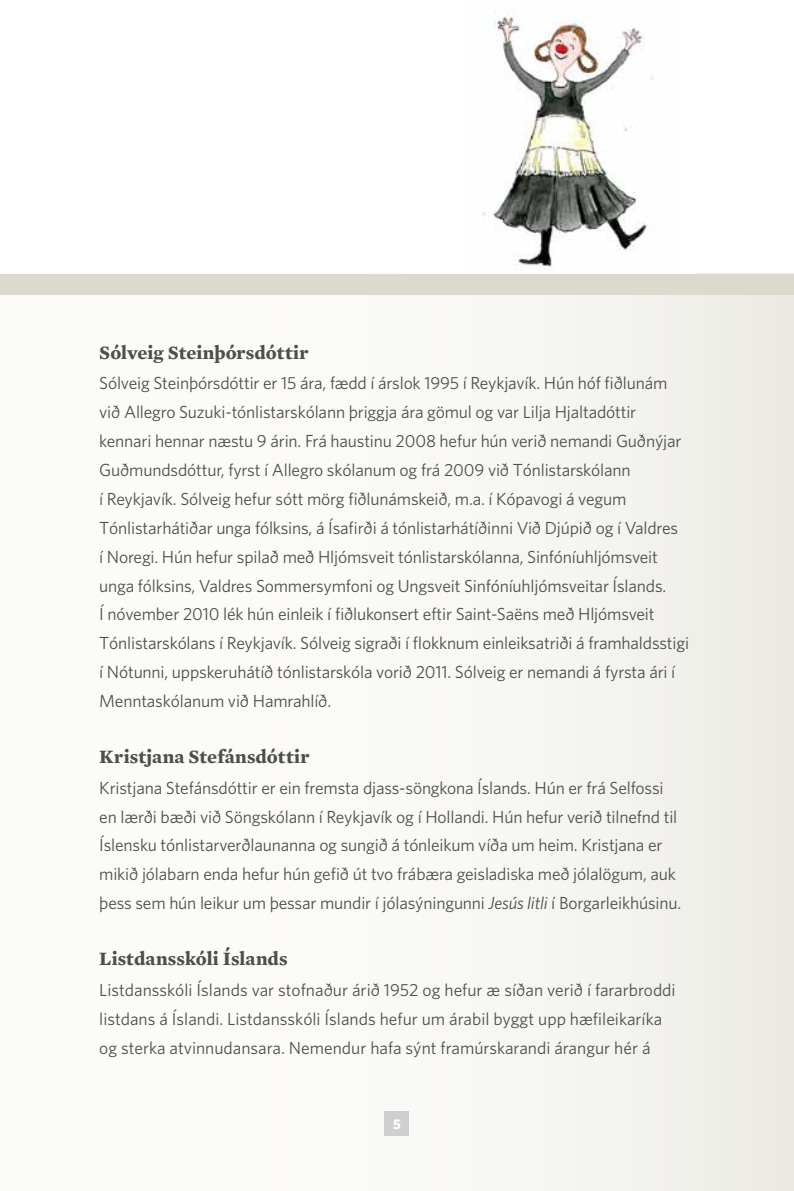
<style>
.page{position:relative;width:794px;height:1191px;background:#fff}
.page>*{position:absolute;margin:0;border:0;box-sizing:border-box;transform-origin:0 0}
.t1{font:700 19.25px "Mercury Text G2";letter-spacing:.005em;color:#4e4e4d}
.t2{font:17.5px/28.9px "Whitney";letter-spacing:-.01em;color:#4e4e4d}
.t3{font:700 14px "Whitney";color:#fff}
.s1{font-style:italic}
</style>
<div class="page">
<div style="left:0;top:274px;width:794px;height:917px;background:linear-gradient(to right,#fff,#f0efea)"></div>
<div style="left:384px;top:1111px;width:25px;height:25px;background:#cfcfcf"></div>
<div style="left:0;top:274px;width:794px;height:21px;background:#dcd9cd"></div>
<img style="left:482px;top:10px;width:172px;height:259px">
<p class="t1" style="left:99px;top:340px;width:211px">Sólveig Steinþórsdóttir</p>
<p class="t2" style="left:99px;top:368px;width:591px">Sólveig Steinþórsdóttir er 15 ára, fædd í árslok 1995 í Reykjavík. Hún hóf fiðlunám við Allegro Suzuki-tónlistarskólann þriggja ára gömul og var Lilja Hjaltadóttir kennari hennar næstu 9 árin. Frá haustinu 2008 hefur hún verið nemandi Guðnýjar Guðmundsdóttur, fyrst í Allegro skólanum og frá 2009 við Tónlistarskólann<br>í Reykjavík. Sólveig hefur sótt mörg fiðlunámskeið, m.a. í Kópavogi á vegum Tónlistarhátiðar unga fólksins, á Ísafirði á tónlistarhátíðinni Við Djúpið og í Valdres<br>í Noregi. Hún hefur spilað með Hljómsveit tónlistarskólanna, Sinfóníuhljómsveit unga fólksins, Valdres Sommersymfoni og Ungsveit Sinfóníuhljómsveitar Íslands.<br>Í nóvember 2010 lék hún einleik í fiðlukonsert eftir Saint-Saëns með Hljómsveit Tónlistarskólans í Reykjavík. Sólveig sigraði í flokknum einleiksatriði á framhaldsstigi í Nótunni, uppskeruhátíð tónlistarskóla vorið 2011. Sólveig er nemandi á fyrsta ári í Menntaskólanum við Hamrahlíð.</p>
<p class="t1" style="left:99px;top:744px;width:212px">Kristjana Stefánsdóttir</p>
<p class="t2" style="left:99px;top:773px;width:583px">Kristjana Stefánsdóttir er ein fremsta djass-söngkona Íslands. Hún er frá Selfossi en lærði bæði við Söngskólann í Reykjavík og í Hollandi. Hún hefur verið tilnefnd til Íslensku tónlistarverðlaunanna og sungið á tónleikum víða um heim. Kristjana er mikið jólabarn enda hefur hún gefið út tvo frábæra geisladiska með jólalögum, auk þess sem hún leikur um þessar mundir í jólasýningunni <span class="s1">Jesús litli</span> í Borgarleikhúsinu.</p>
<p class="t1" style="left:99px;top:947px;width:190px">Listdansskóli Íslands</p>
<p class="t2" style="left:99px;top:975px;width:578px">Listdansskóli Íslands var stofnaður árið 1952 og hefur æ síðan verið í fararbroddi listdans á Íslandi. Listdansskóli Íslands hefur um árabil byggt upp hæfileikaríka og sterka atvinnudansara. Nemendur hafa sýnt framúrskarandi árangur hér á</p>
<p class="t3" style="left:393px;top:1115px;width:9px">5</p>
</div>
